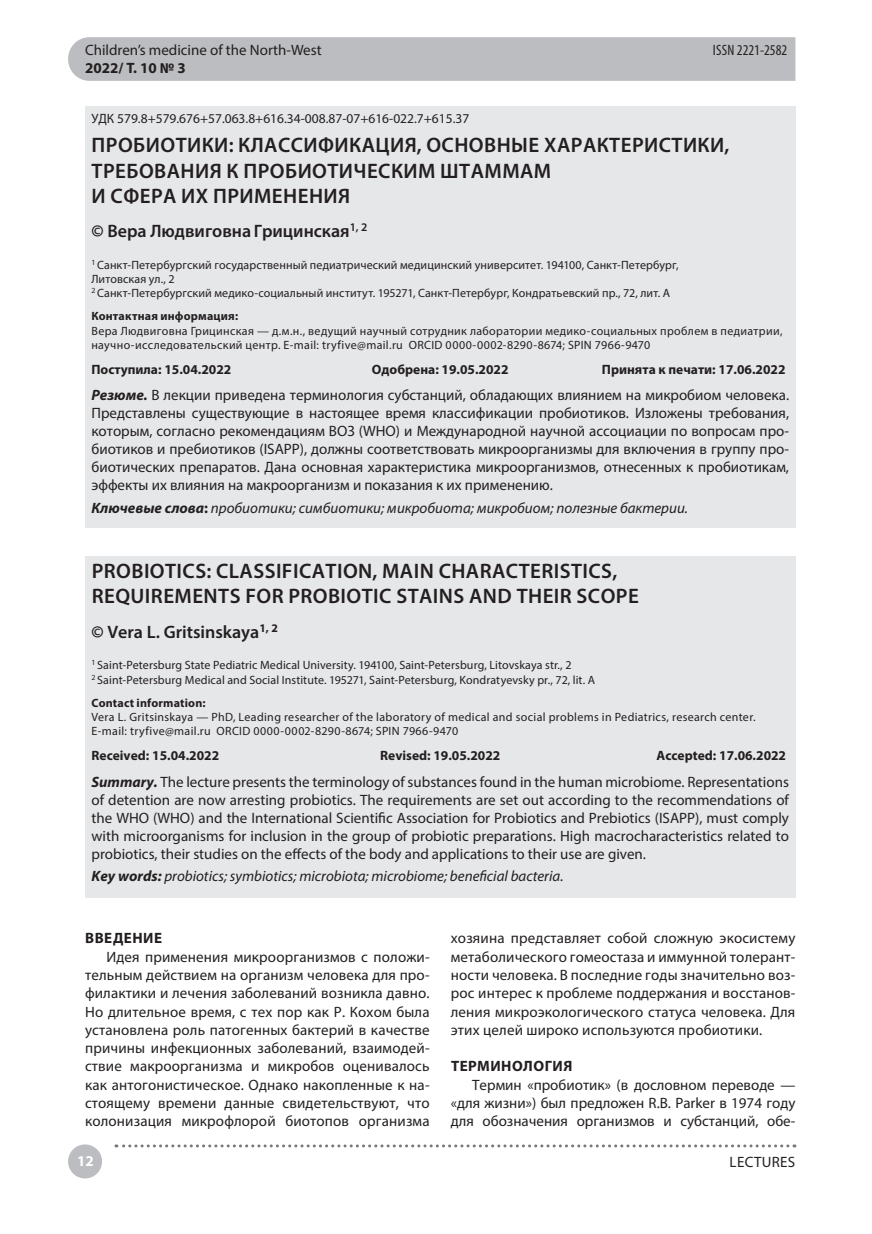
<style>
.page{position:relative;width:872px;height:1234px;background:#fff}
.page>*{position:absolute;margin:0;border:0;box-sizing:border-box;transform-origin:0 0}
.t1{font:600 21px/25.2px "Myriad Pro";letter-spacing:.02em;color:#231f20}
.t2{font:600 18px "Myriad Pro";color:#231f20}
.t3{font:15px/18.3px "Myriad Pro";color:#231f20;text-align:justify}
.t4{font:italic 15px "Myriad Pro";color:#231f20}
.t5{font:700 15px "Myriad Pro";letter-spacing:.03em;color:#231f20}
.t6{font:condensed 15px "Myriad Pro";color:#231f20}
.t7{font:15px "Myriad Pro";letter-spacing:.02em;color:#231f20}
.t8{font:700 15px "Myriad Pro";color:#fff}
.t9{font:700 13.5px "Myriad Pro";color:#231f20}
.t10{font:13.5px "Myriad Pro";color:#231f20}
.t11{font:12px/14.4px "Myriad Pro";letter-spacing:.015em;color:#231f20}
.t12{font:700 12px "Myriad Pro";letter-spacing:.015em;color:#231f20}
.s1{font-weight:700}
.s2{font-weight:700;font-style:italic}
.s3{font-weight:700;font-style:normal}
</style>
<div class="page">
<div style="left:68px;top:37px;width:727px;height:44px;background:#bcbdc0"></div>
<div style="left:68px;top:1144px;width:34px;height:34px;background:#bcbdc0;border-radius:50%"></div>
<svg style="left:116px;top:1144px;width:672px;height:3px"></svg>
<div style="left:85px;top:106px;width:710px;height:421px;background:#e6e7e9"></div>
<div style="left:85px;top:556px;width:710px;height:341px;background:#e6e7e9"></div>
<p class="t3" style="left:85px;top:42px;width:238px">Children’s medicine of the North-West</p>
<p class="t5" style="left:85px;top:62px;width:102px">2022/ Т. 10 № 3</p>
<p class="t6" style="left:713px;top:45px;width:76px">ISSN 2221-2582</p>
<p class="t10" style="left:91px;top:113px;width:379px">УДК 579.8+579.676+57.063.8+616.34-008.87-07+616-022.7+615.37</p>
<h1 class="t1" style="left:92px;top:134px;width:639px">ПРОБИОТИКИ: КЛАССИФИКАЦИЯ, ОСНОВНЫЕ ХАРАКТЕРИСТИКИ,<br>ТРЕБОВАНИЯ К ПРОБИОТИЧЕСКИМ ШТАММАМ<br>И СФЕРА ИХ ПРИМЕНЕНИЯ</h1>
<p class="t2" style="left:91px;top:224px;width:277px"><span class="s1">©</span> Вера Людвиговна Грицинская<sup>1,</sup> <sup>2</sup></p>
<p class="t11" style="left:91px;top:258px;width:588px"><sup>1</sup> Санкт-Петербургский государственный педиатрический медицинский университет. 194100, Санкт-Петербург,<br>Литовская ул., 2<br><sup>2</sup> Санкт-Петербургский медико-социальный институт. 195271, Санкт-Петербург, Кондратьевский пр., 72, лит. А</p>
<p class="t12" style="left:91px;top:312px;width:148px">Контактная информация:</p>
<p class="t11" style="left:91px;top:324px;width:692px">Вера Людвиговна Грицинская — д.м.н., ведущий научный сотрудник лаборатории медико-социальных проблем в педиатрии, научно-исследовательский центр. Е-mail: tryfive@mail.ru ORCID 0000-0002-8290-8674; SPIN 7966-9470</p>
<p class="t9" style="left:91px;top:364px;width:141px">Поступила: 15.04.2022</p>
<p class="t9" style="left:372px;top:364px;width:138px">Одобрена: 19.05.2022</p>
<p class="t9" style="left:602px;top:364px;width:185px">Принята к печати: 17.06.2022</p>
<p class="t3" style="left:91px;top:387px;width:699px"><span class="s2">Резюме.</span> В лекции приведена терминология субстанций, обладающих влиянием на микробиом человека.<br>Представлены существующие в настоящее время классификации пробиотиков. Изложены требования, которым, согласно рекомендациям ВОЗ (WHO) и Международной научной ассоциации по вопросам про&shy;биотиков и пребиотиков (ISAPP), должны соответствовать микроорганизмы для включения в группу про&shy;биотических препаратов. Дана основная характеристика микроорганизмов, отнесенных к пробиотикам, эффекты их влияния на макроорганизм и показания к их применению.</p>
<p class="t4" style="left:91px;top:502px;width:598px"><span class="s1">Ключевые слова</span><span class="s3">:</span> пробиотики; симбиотики; микробиота; микробиом; полезные бактерии.</p>
<h1 class="t1" style="left:92px;top:560px;width:548px">PROBIOTICS: CLASSIFICATION, MAIN CHARACTERISTICS,<br>REQUIREMENTS FOR PROBIOTIC STAINS AND THEIR SCOPE</h1>
<p class="t2" style="left:92px;top:624px;width:188px"><span class="s1">©</span> Vera L. Gritsinskaya<sup>1,</sup> <sup>2</sup></p>
<p class="t11" style="left:92px;top:658px;width:505px"><sup>1</sup> Saint-Petersburg State Pediatric Medical University. 194100, Saint-Рetersburg, Litovskaya str., 2<br><sup>2</sup> Saint-Petersburg Medical and Social Institute. 195271, Saint-Petersburg, Kondratyevsky pr., 72, lit. A</p>
<p class="t12" style="left:92px;top:697px;width:116px">Contact information:</p>
<p class="t11" style="left:92px;top:710px;width:665px">Vera L. Gritsinskaya — PhD, Leading researcher of the laboratory of medical and social problems in Pediatrics, research center.<br>Е-mail: tryfive@mail.ru ORCID 0000-0002-8290-8674; SPIN 7966-9470</p>
<p class="t9" style="left:92px;top:750px;width:129px">Received: 15.04.2022</p>
<p class="t9" style="left:380px;top:750px;width:122px">Revised: 19.05.2022</p>
<p class="t9" style="left:656px;top:750px;width:131px">Accepted: 17.06.2022</p>
<p class="t3" style="left:92px;top:773px;width:699px"><span class="s2">Summary.</span> The lecture presents the terminology of substances found in the human microbiome. Representations of detention are now arresting probiotics. The requirements are set out according to the recommendations of the WHO (WHO) and the International Scientific Association for Probiotics and Prebiotics (ISAPP), must comply with microorganisms for inclusion in the group of probiotic preparations. High macrocharacteristics related to probiotics, their studies on the effects of the body and applications to their use are given.</p>
<p class="t4" style="left:92px;top:869px;width:473px"><span class="s1">Key words:</span> probiotics; symbiotics; microbiota; microbiome; beneficial bacteria.</p>
<p class="t5" style="left:85px;top:932px;width:78px">ВВЕДЕНИЕ</p>
<p class="t3" style="left:85px;top:948px;width:346px;text-indent:21px">Идея применения микроорганизмов с положи&shy;тельным действием на организм человека для про&shy;филактики и лечения заболеваний возникла давно.<br>Но длительное время, с тех пор как Р. Кохом была установлена роль патогенных бактерий в качестве причины инфекционных заболеваний, взаимодей&shy;ствие макроорганизма и микробов оценивалось как антогонистическое. Однако накопленные к на&shy;стоящему времени данные свидетельствуют, что колонизация микрофлорой биотопов организма</p>
<p class="t3" style="left:451px;top:930px;width:346px">хозяина представляет собой сложную экосистему метаболического гомеостаза и иммунной толерант&shy;ности человека. В последние годы значительно воз&shy;рос интерес к проблеме поддержания и восстанов&shy;ления микроэкологического статуса человека. Для этих целей широко используются пробиотики.</p>
<p class="t5" style="left:451px;top:1060px;width:123px">ТЕРМИНОЛОГИЯ</p>
<p class="t3" style="left:451px;top:1076px;width:346px;text-indent:21px">Термин «пробиотик» (в дословном переводе — «для жизни») был предложен R.B. Parker в 1974 году для обозначения организмов и субстанций, обе-</p>
<p class="t8" style="left:77px;top:1154px;width:18px">12</p>
<p class="t7" style="left:729px;top:1155px;width:67px">LECTURES</p>
</div>
